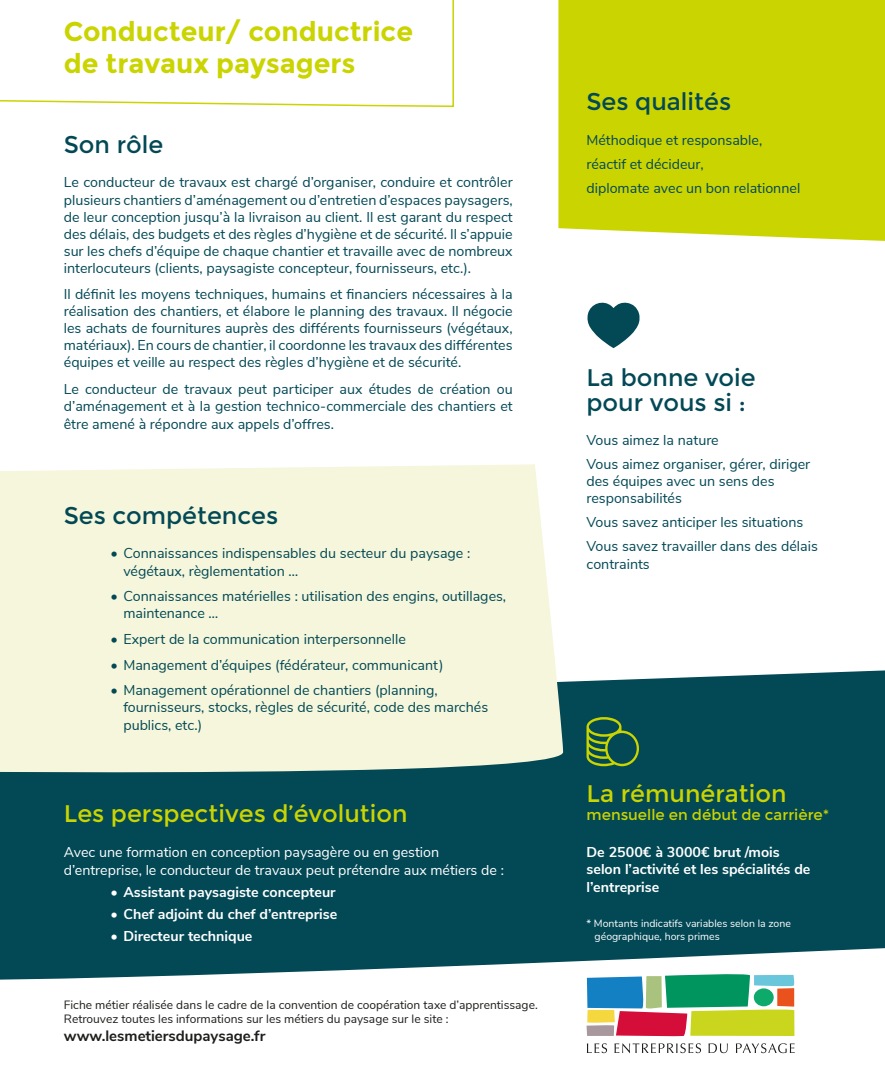
<style>
.page{position:relative;width:885px;height:1076px;background:#fff}
.page>*{position:absolute;margin:0;border:0;box-sizing:border-box;transform-origin:0 0}
.t1{font:700 27px/32.4px "Montserrat";color:#cad400}
.t2{font:24px/25.5px "Montserrat";color:#024855}
.t3{font:24px "Montserrat";color:#cad400}
.t4{font:15px "Montserrat";color:#cad400}
.t5{font:700 15px "Nunito Sans";color:#1d1d1b}
.t6{font:14.25px/17.1px "Nunito Sans";color:#024855}
.t7{font:700 14.25px/17.5px "Nunito Sans";color:#fff}
.t8{font:14.25px/18px "Nunito Sans";color:#fff}
.t9{font:12px/14.4px "Nunito Sans";color:#1d1d1b}
.t10{font:10.5px/13px "Nunito Sans";color:#fff}
</style>
<div class="page">
<div style="left:558px;top:0;width:326px;height:241px;background:#cad400"></div>
<svg style="left:0;top:0;width:454px;height:107px"></svg>
<div style="left:0;top:670px;width:884px;height:310px;background:#024855"></div>
<div style="left:0;top:464px;width:563px;height:311px;background:#f5f6db"></div>
<svg style="left:587px;top:1043px;width:20px;height:10px"></svg>
<svg style="left:614px;top:1043px;width:87px;height:10px"></svg>
<svg style="left:708px;top:1043px;width:19px;height:10px"></svg>
<svg style="left:735px;top:1043px;width:59px;height:10px"></svg>
<svg style="left:586px;top:972px;width:209px;height:64px"></svg>
<div style="left:753px;top:988px;width:20px;height:18px;background:#0daa6b;border-radius:50%"></div>
<svg style="left:587px;top:302px;width:52px;height:46px"></svg>
<svg style="left:586px;top:717px;width:53px;height:49px;background:#376d3e"></svg>
<h1 class="t1" style="left:64px;top:15px;width:351px">Conducteur/ conductrice de travaux paysagers</h1>
<h2 class="t2" style="left:586px;top:89px;width:146px">Ses qualités</h2>
<h2 class="t2" style="left:64px;top:132px;width:101px">Son rôle</h2>
<p class="t6" style="left:586px;top:127px;width:215px;line-height:24px">Méthodique et responsable, réactif et décideur,<br>diplomate avec un bon relationnel</p>
<p class="t6" style="left:64px;top:173px;width:450px;text-align:justify">Le conducteur de travaux est chargé d’organiser, conduire et contrôler plusieurs chantiers d’aménagement ou d’entretien d’espaces paysagers, de leur conception jusqu’à la livraison au client. Il est garant du respect des délais, des budgets et des règles d’hygiène et de sécurité. Il s’appuie sur les chefs d’équipe de chaque chantier et travaille avec de nombreux interlocuteurs (clients, paysagiste concepteur, fournisseurs, etc.).</p>
<p class="t6" style="left:64px;top:285px;width:450px;text-align:justify">Il définit les moyens techniques, humains et financiers nécessaires à la réalisation des chantiers, et élabore le planning des travaux. Il négocie les achats de fournitures auprès des différents fournisseurs (végétaux, matériaux). En cours de chantier, il coordonne les travaux des différentes équipes et veille au respect des règles d’hygiène et de sécurité.</p>
<p class="t6" style="left:64px;top:379px;width:450px;line-height:17.5px;text-align:justify">Le conducteur de travaux peut participer aux études de création ou d’aménagement et à la gestion technico-commerciale des chantiers et être amené à répondre aux appels d’offres.</p>
<h2 class="t2" style="left:586px;top:365px;width:171px">La bonne voie pour vous si :</h2>
<h2 class="t2" style="left:64px;top:503px;width:216px">Ses compétences</h2>
<p class="t6" style="left:123px;top:544px;width:348px;text-indent:-13px">• Connaissances indispensables du secteur du paysage : végétaux, règlementation …</p>
<p class="t6" style="left:123px;top:587px;width:384px;text-indent:-13px">• Connaissances matérielles : utilisation des engins, outillages, maintenance …</p>
<p class="t6" style="left:111px;top:629px;width:297px">• Expert de la communication interpersonnelle</p>
<p class="t6" style="left:111px;top:655px;width:334px">• Management d’équipes (fédérateur, communicant)</p>
<p class="t6" style="left:123px;top:680px;width:366px;line-height:17.5px;text-indent:-13px">• Management opérationnel de chantiers (planning, fournisseurs, stocks, règles de sécurité, code des marchés publics, etc.)</p>
<h2 class="t3" style="left:64px;top:800px;width:345px">Les perspectives d’évolution</h2>
<p class="t8" style="left:64px;top:842px;width:441px">Avec une formation en conception paysagère ou en gestion d’entreprise, le conducteur de travaux peut prétendre aux métiers de :</p>
<p class="t7" style="left:111px;top:882px;width:226px">• Assistant paysagiste concepteur</p>
<p class="t7" style="left:111px;top:904px;width:228px">• Chef adjoint du chef d’entreprise</p>
<p class="t7" style="left:111px;top:926px;width:143px">• Directeur technique</p>
<p class="t9" style="left:64px;top:997px;width:475px">Fiche métier réalisée dans le cadre de la convention de coopération taxe d’apprentissage.<br>Retrouvez toutes les informations sur les métiers du paysage sur le site :</p>
<p class="t5" style="left:64px;top:1025px;width:203px">www.lesmetiersdupaysage.fr</p>
<p class="t6" style="left:586px;top:427px;width:225px;line-height:24px">Vous aimez la nature<br>Vous aimez organiser, gérer, diriger</p>
<p class="t6" style="left:586px;top:472px;width:189px">des équipes avec un sens des responsabilités</p>
<p class="t6" style="left:586px;top:509px;width:233px;line-height:24px">Vous savez anticiper les situations<br>Vous savez travailler dans des délais</p>
<p class="t6" style="left:586px;top:555px;width:65px">contraints</p>
<h2 class="t3" style="left:586px;top:779px;width:201px">La rémunération</h2>
<p class="t4" style="left:586px;top:806px;width:244px">mensuelle en début de carrière*</p>
<p class="t7" style="left:586px;top:842px;width:225px">De 2500€ à 3000€ brut /mois selon l’activité et les spécialités de l’entreprise</p>
<p class="t10" style="left:594px;top:916px;width:198px;text-indent:-8px">* Montants indicatifs variables selon la zone géographique, hors primes</p>
</div>
